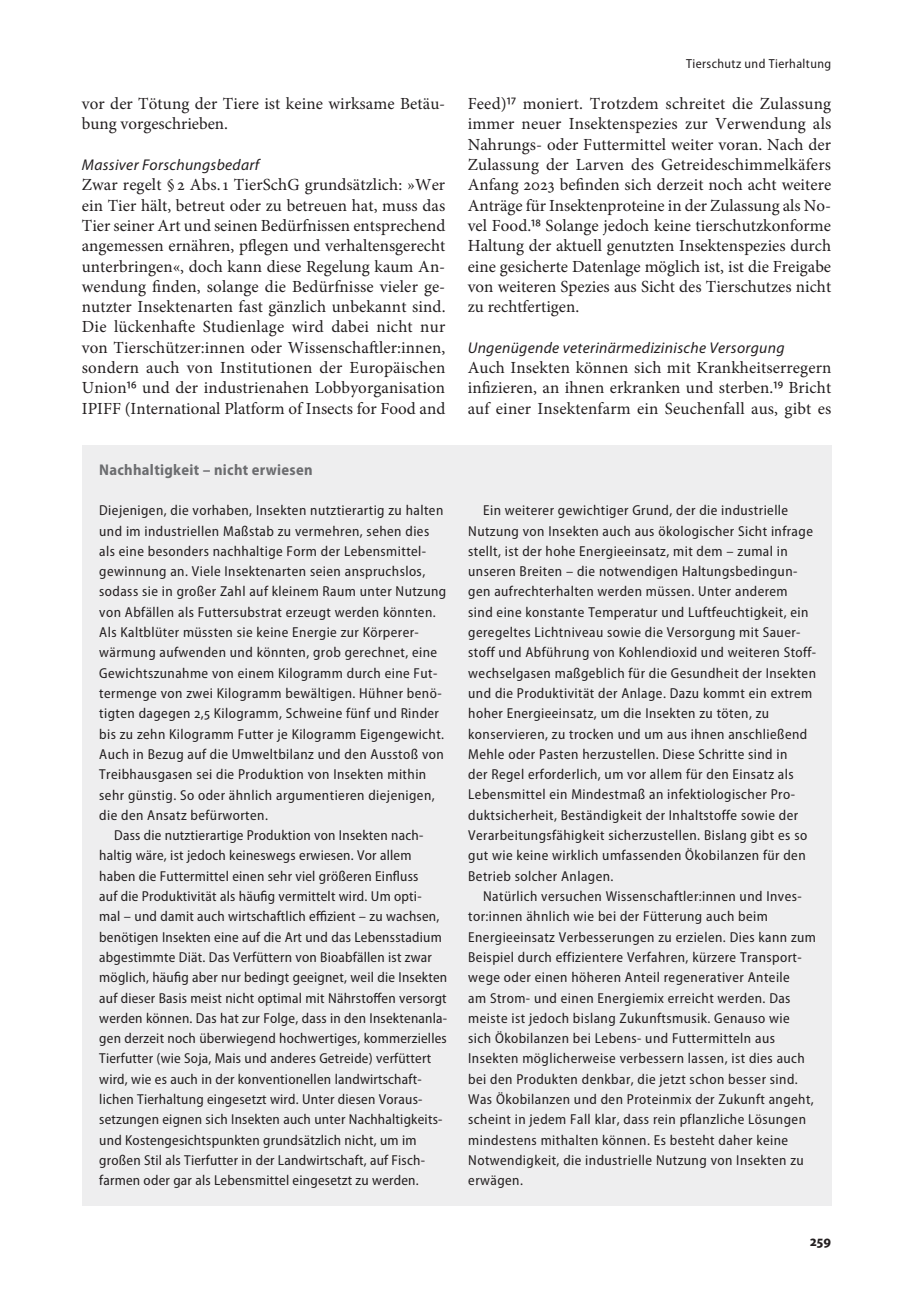
<style>
.page{position:relative;width:918px;height:1315px;background:#fff}
.page>*{position:absolute;margin:0;border:0;box-sizing:border-box;transform-origin:0 0}
.t1{font:16.97px/20.3px "Minion Pro";letter-spacing:.005em;color:#231f20;text-align:justify}
.t2{font:italic 15.58px "Myriad Pro";letter-spacing:.02em;color:#231f20}
.t3{font:700 semi-condensed 15.58px "Myriad Pro";letter-spacing:.02em;color:#6c6d70}
.t4{font:700 semi-condensed 14.88px "Myriad Pro";color:#231f20}
.t5{font:semi-condensed 14.35px/20.3px "Myriad Pro";letter-spacing:.03em;color:#231f20}
.t6{font:semi-condensed 13.12px "Myriad Pro";letter-spacing:.03em;color:#231f20}
.s1{font-family:"Myriad Pro";font-stretch:semi-condensed;font-size:17.5px}
</style>
<div class="page">
<div style="left:82px;top:445px;width:749px;height:760px;background:#eeeeef"></div>
<p class="t1" style="left:82px;top:94px;width:365px">vor der Tötung der Tiere ist keine wirksame Betäu&shy;bung vorgeschrieben.</p>
<p class="t2" style="left:82px;top:156px;width:179px">Massiver Forschungsbedarf</p>
<p class="t1" style="left:82px;top:175px;width:365px">Zwar regelt § 2 Abs.1 TierSchG grundsätzlich: »Wer ein Tier hält, betreut oder zu betreuen hat, muss das Tier seiner Art und seinen Bedürfnissen entsprechend angemessen ernähren, pflegen und verhaltensgerecht unterbringen«, doch kann diese Regelung kaum An&shy;wendung finden, solange die Bedürfnisse vieler ge&shy;nutzter Insektenarten fast gänzlich unbekannt sind.<br>Die lückenhafte Studienlage wird dabei nicht nur von Tierschützer:innen oder Wissenschaftler:innen, sondern auch von Institutionen der Europäischen Union<span class="s1">16</span> und der industrienahen Lobbyorganisation IPIFF (International Platform of Insects for Food and</p>
<p class="t3" style="left:99px;top:461px;width:215px">Nachhaltigkeit – nicht erwiesen</p>
<p class="t5" style="left:99px;top:500px;width:346px">Diejenigen, die vorhaben, Insekten nutztierartig zu halten</p>
<p class="t5" style="left:99px;top:521px;width:331px">und im industriellen Maßstab zu vermehren, sehen dies</p>
<p class="t5" style="left:99px;top:541px;width:328px">als eine besonders nachhaltige Form der Lebensmittel-</p>
<p class="t5" style="left:99px;top:561px;width:327px">gewinnung an. Viele Insektenarten seien anspruchslos,</p>
<p class="t5" style="left:99px;top:582px;width:348px">sodass sie in großer Zahl auf kleinem Raum unter Nutzung</p>
<p class="t5" style="left:99px;top:602px;width:338px">von Abfällen als Futtersubstrat erzeugt werden könnten.</p>
<p class="t5" style="left:99px;top:622px;width:321px">Als Kaltblüter müssten sie keine Energie zur Körperer-</p>
<p class="t5" style="left:99px;top:643px;width:339px">wärmung aufwenden und könnten, grob gerechnet, eine</p>
<p class="t5" style="left:99px;top:663px;width:340px">Gewichtszunahme von einem Kilogramm durch eine Fut-</p>
<p class="t5" style="left:99px;top:683px;width:344px">termenge von zwei Kilogramm bewältigen. Hühner benö-</p>
<p class="t5" style="left:99px;top:703px;width:341px">tigten dagegen 2,5 Kilogramm, Schweine fünf und Rinder</p>
<p class="t5" style="left:99px;top:724px;width:346px">bis zu zehn Kilogramm Futter je Kilogramm Eigengewicht.</p>
<p class="t5" style="left:99px;top:744px;width:346px">Auch in Bezug auf die Umweltbilanz und den Ausstoß von</p>
<p class="t5" style="left:99px;top:764px;width:328px">Treibhausgasen sei die Produktion von Insekten mithin</p>
<p class="t5" style="left:99px;top:785px;width:337px">sehr günstig. So oder ähnlich argumentieren diejenigen,</p>
<p class="t5" style="left:99px;top:805px;width:170px">die den Ansatz befürworten.</p>
<p class="t5" style="left:114px;top:825px;width:311px">Dass die nutztierartige Produktion von Insekten nach-</p>
<p class="t5" style="left:99px;top:846px;width:314px">haltig wäre, ist jedoch keineswegs erwiesen. Vor allem</p>
<p class="t5" style="left:99px;top:866px;width:321px">haben die Futtermittel einen sehr viel größeren Einfluss</p>
<p class="t5" style="left:99px;top:886px;width:324px">auf die Produktivität als häufig vermittelt wird. Um opti-</p>
<p class="t5" style="left:99px;top:906px;width:342px">mal – und damit auch wirtschaftlich effizient – zu wachsen,</p>
<p class="t5" style="left:99px;top:927px;width:344px">benötigen Insekten eine auf die Art und das Lebensstadium</p>
<p class="t5" style="left:99px;top:947px;width:334px">abgestimmte Diät. Das Verfüttern von Bioabfällen ist zwar</p>
<p class="t5" style="left:99px;top:967px;width:349px">möglich, häufig aber nur bedingt geeignet, weil die Insekten</p>
<p class="t5" style="left:99px;top:988px;width:349px">auf dieser Basis meist nicht optimal mit Nährstoffen versorgt</p>
<p class="t5" style="left:99px;top:1008px;width:349px">werden können. Das hat zur Folge, dass in den Insektenanla-</p>
<p class="t5" style="left:99px;top:1028px;width:349px">gen derzeit noch überwiegend hochwertiges, kommerzielles</p>
<p class="t5" style="left:99px;top:1048px;width:333px">Tierfutter (wie Soja, Mais und anderes Getreide) verfüttert</p>
<p class="t5" style="left:99px;top:1069px;width:324px">wird, wie es auch in der konventionellen landwirtschaft-</p>
<p class="t5" style="left:99px;top:1089px;width:325px">lichen Tierhaltung eingesetzt wird. Unter diesen Voraus-</p>
<p class="t5" style="left:99px;top:1109px;width:344px">setzungen eignen sich Insekten auch unter Nachhaltigkeits-</p>
<p class="t5" style="left:99px;top:1130px;width:319px">und Kostengesichtspunkten grundsätzlich nicht, um im</p>
<p class="t5" style="left:99px;top:1150px;width:327px">großen Stil als Tierfutter in der Landwirtschaft, auf Fisch-</p>
<p class="t5" style="left:99px;top:1170px;width:321px">farmen oder gar als Lebensmittel eingesetzt zu werden.</p>
<p class="t6" style="left:686px;top:57px;width:146px">Tierschutz und Tierhaltung</p>
<p class="t1" style="left:468px;top:94px;width:365px">Feed)<span class="s1">17</span> moniert. Trotzdem schreitet die Zulassung immer neuer Insektenspezies zur Verwendung als Nahrungs- oder Futtermittel weiter voran. Nach der Zulassung der Larven des Getreideschimmelkäfers Anfang 2023 befinden sich derzeit noch acht weitere Anträge für Insektenproteine in der Zulassung als No&shy;vel Food.<span class="s1">18</span> Solange jedoch keine tierschutzkonforme Haltung der aktuell genutzten Insektenspezies durch eine gesicherte Datenlage möglich ist, ist die Freigabe von weiteren Spezies aus Sicht des Tierschutzes nicht zu rechtfertigen.</p>
<p class="t2" style="left:468px;top:339px;width:318px">Ungenügende veterinärmedizinische Versorgung</p>
<p class="t1" style="left:468px;top:357px;width:365px">Auch Insekten können sich mit Krankheitserregern infizieren, an ihnen erkranken und sterben.<span class="s1">19</span> Bricht auf einer Insektenfarm ein Seuchenfall aus, gibt es</p>
<p class="t5" style="left:468px;top:500px;width:349px;text-indent:15px">Ein weiterer gewichtiger Grund, der die industrielle Nutzung von Insekten auch aus ökologischer Sicht infrage stellt, ist der hohe Energieeinsatz, mit dem – zumal in unseren Breiten – die notwendigen Haltungsbedingun&shy;gen aufrechterhalten werden müssen. Unter anderem<br>sind eine konstante Temperatur und Luftfeuchtigkeit, ein geregeltes Lichtniveau sowie die Versorgung mit Sauer&shy;stoff und Abführung von Kohlendioxid und weiteren Stoff&shy;wechselgasen maßgeblich für die Gesundheit der Insekten und die Produktivität der Anlage. Dazu kommt ein extrem hoher Energieeinsatz, um die Insekten zu töten, zu konservieren, zu trocken und um aus ihnen anschließend Mehle oder Pasten herzustellen. Diese Schritte sind in<br>der Regel erforderlich, um vor allem für den Einsatz als Lebensmittel ein Mindestmaß an infektiologischer Pro&shy;duktsicherheit, Beständigkeit der Inhaltstoffe sowie der Verarbeitungsfähigkeit sicherzustellen. Bislang gibt es so gut wie keine wirklich umfassenden Ökobilanzen für den Betrieb solcher Anlagen.</p>
<p class="t5" style="left:468px;top:886px;width:349px;text-indent:15px">Natürlich versuchen Wissenschaftler:innen und Inves&shy;tor:innen ähnlich wie bei der Fütterung auch beim Energieeinsatz Verbesserungen zu erzielen. Dies kann zum Beispiel durch effizientere Verfahren, kürzere Transport&shy;wege oder einen höheren Anteil regenerativer Anteile<br>am Strom- und einen Energiemix erreicht werden. Das meiste ist jedoch bislang Zukunftsmusik. Genauso wie sich Ökobilanzen bei Lebens- und Futtermitteln aus Insekten möglicherweise verbessern lassen, ist dies auch bei den Produkten denkbar, die jetzt schon besser sind.<br>Was Ökobilanzen und den Proteinmix der Zukunft angeht, scheint in jedem Fall klar, dass rein pflanzliche Lösungen mindestens mithalten können. Es besteht daher keine Notwendigkeit, die industrielle Nutzung von Insekten zu erwägen.</p>
<p class="t4" style="left:810px;top:1233px;width:23px">259</p>
</div>
